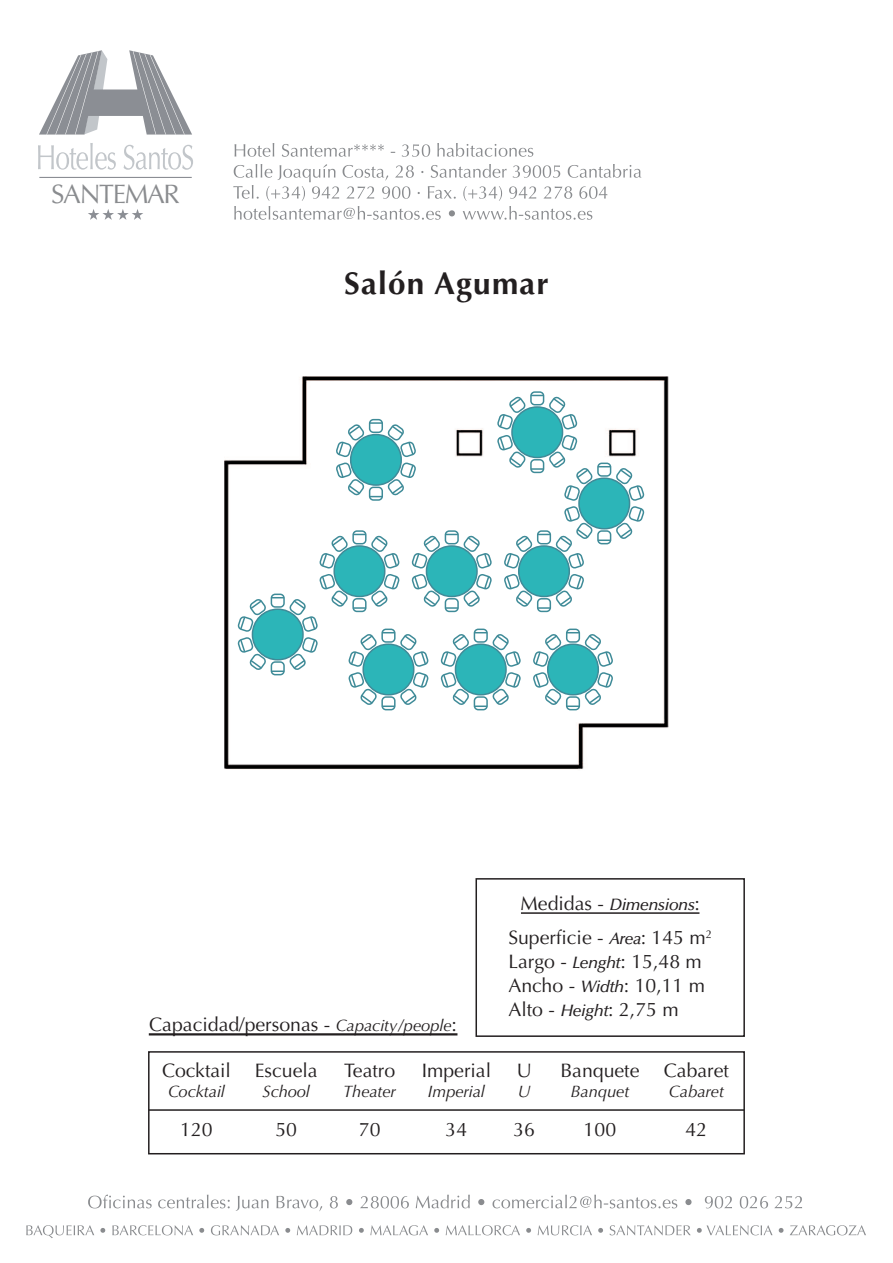
<style>
.page{position:relative;width:893px;height:1263px;background:#fff}
.page>*{position:absolute;margin:0;border:0;box-sizing:border-box;transform-origin:0 0}
.t1{font:700 31.5px "Optima";letter-spacing:.04em;color:#231f20}
.t2{font:26.7px "Optima";letter-spacing:-.05em;color:#8a8c8f}
.t3{font:19.5px/24px "Optima";color:#231f20}
.t4{font:italic 16.5px "Optima";letter-spacing:-.005em;color:#231f20}
.t5{font:italic 500 16.5px "Optima";letter-spacing:-.035em;color:#231f20}
.s1{font-weight:400;font-style:normal;font-size:19.5px}
.s2{font-weight:500;font-style:italic;font-size:16.5px}
.s3{font-style:italic;font-size:16.5px}
</style>
<div class="page">
<img style="left:224px;top:377px;width:445px;height:393px">
<div style="left:566px;top:696px;width:14px;height:14px;border:2px solid #3f8b98;border-radius:4px"></div>
<div style="left:474px;top:696px;width:14px;height:14px;border:2px solid #3f8b98;border-radius:4px"></div>
<div style="left:381px;top:696px;width:14px;height:14px;border:2px solid #3f8b98;border-radius:4px"></div>
<div style="left:530px;top:391px;width:14px;height:14px;border:2px solid #3f8b98;border-radius:4px"></div>
<svg style="left:237px;top:395px;width:408px;height:312px"></svg>
<svg style="left:26px;top:1195px;width:840px;height:43px"></svg>
<svg style="left:233px;top:143px;width:408px;height:77px"></svg>
<hr style="left:521px;top:912px;width:178px;height:2px;background:#231f20">
<div style="left:475px;top:878px;width:270px;height:159px;border:2px solid #231f20"></div>
<hr style="left:149px;top:1033px;width:308px;height:3px;background:#231f20">
<div style="left:148px;top:1051px;width:597px;height:103px;border:2px solid #231f20"></div>
<hr style="left:149px;top:1109px;width:595px;height:2px;background:#231f20">
<svg style="left:39px;top:50px;width:153px;height:85px"></svg>
<svg style="left:38px;top:143px;width:155px;height:27px"></svg>
<hr style="left:39px;top:177px;width:153px;height:1px;background:#8b8e94">
<svg style="left:88px;top:209px;width:55px;height:11px"></svg>
<h2 class="t2" style="left:51px;top:179px;width:130px">SANTEMAR</h2>
<h1 class="t1" style="left:344px;top:265px;width:206px">Salón Agumar</h1>
<p class="t5" style="left:520px;top:895px;width:181px"><span class="s1">Medidas -</span> Dimensions<span class="s1">:</span></p>
<p class="t3" style="left:508px;top:926px;width:205px">Superficie - <span class="s2">Area</span>: 145 m<sup>2<br></sup>Largo - <span class="s2">Lenght</span>: 15,48 m<br>Ancho - <span class="s2">Width</span>: 10,11 m<br>Alto - <span class="s2">Height</span>: 2,75 m</p>
<p class="t3" style="left:149px;top:1013px;width:309px">Capacidad/personas - <span class="s3">Capacity/people</span>:</p>
<p class="t3" style="left:162px;top:1059px;width:71px">Cocktail</p>
<p class="t4" style="left:168px;top:1082px;width:58px">Cocktail</p>
<p class="t3" style="left:180px;top:1117px;width:34px">120</p>
<p class="t3" style="left:275px;top:1117px;width:23px">50</p>
<p class="t3" style="left:359px;top:1117px;width:23px">70</p>
<p class="t3" style="left:446px;top:1117px;width:23px">34</p>
<p class="t3" style="left:513px;top:1117px;width:23px">36</p>
<p class="t3" style="left:584px;top:1117px;width:34px">100</p>
<p class="t3" style="left:686px;top:1117px;width:23px">42</p>
<p class="t3" style="left:255px;top:1059px;width:64px">Escuela</p>
<p class="t4" style="left:262px;top:1082px;width:49px">School</p>
<p class="t3" style="left:422px;top:1059px;width:71px">Imperial</p>
<p class="t4" style="left:428px;top:1082px;width:58px">Imperial</p>
<p class="t3" style="left:664px;top:1059px;width:67px">Cabaret</p>
<p class="t4" style="left:669px;top:1082px;width:56px">Cabaret</p>
<p class="t3" style="left:344px;top:1059px;width:53px">Teatro</p>
<p class="t4" style="left:343px;top:1082px;width:54px">Theater</p>
<p class="t3" style="left:517px;top:1059px;width:17px">U</p>
<p class="t4" style="left:518px;top:1082px;width:14px">U</p>
<p class="t3" style="left:560px;top:1059px;width:81px">Banquete</p>
<p class="t4" style="left:571px;top:1082px;width:60px">Banquet</p>
</div>
